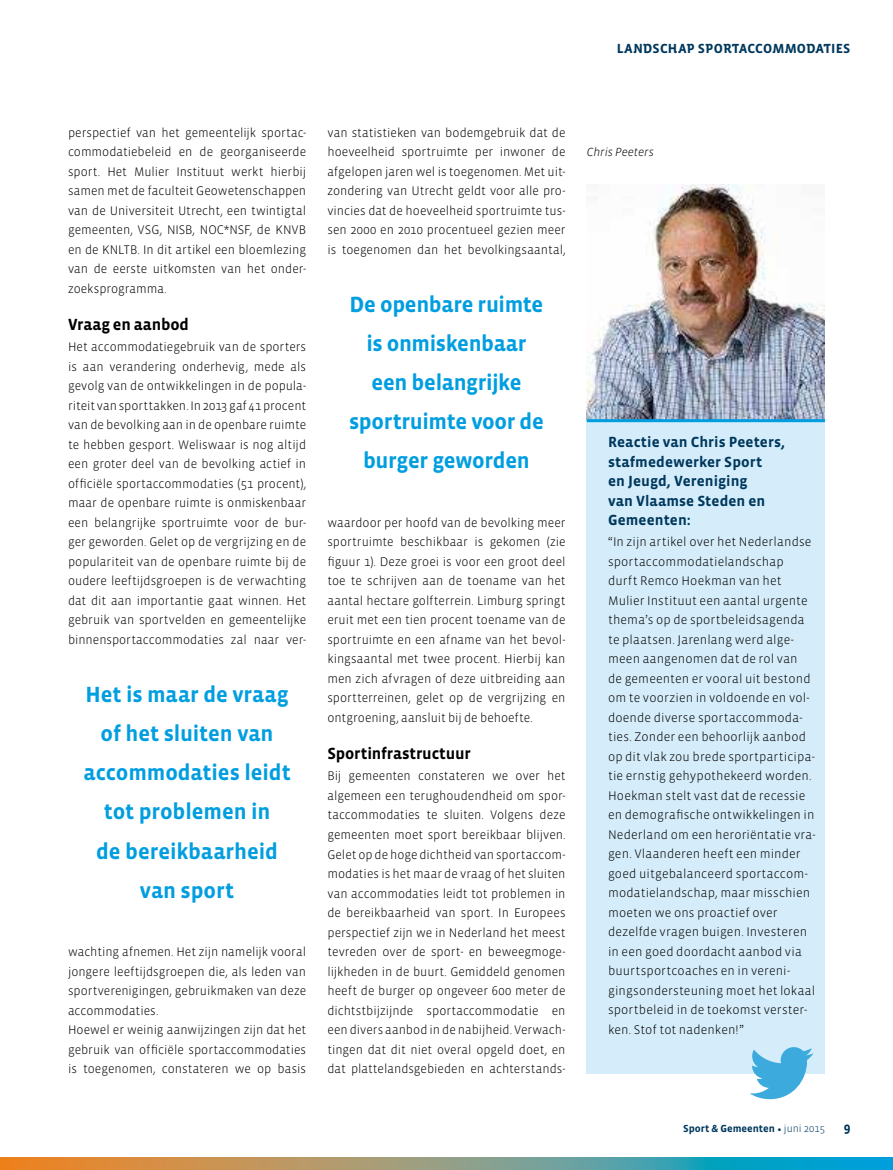
<style>
.page{position:relative;width:893px;height:1170px;background:#fff}
.page>*{position:absolute;margin:0;border:0;box-sizing:border-box;transform-origin:0 0}
.t1{font:700 22.5px/39px "Vista Sans";letter-spacing:-.01em;color:#009ee0;text-align:center}
.t2{font:700 16.5px "Vista Sans";letter-spacing:-.01em;color:#000}
.t3{font:700 15px/19.5px "Vista Sans";letter-spacing:.005em;color:#00385d}
.t4{font:700 13.5px "Vista Sans Alt";letter-spacing:.005em;color:#00385d}
.t5{font:700 13.5px "Vista Sans";color:#00385d}
.t6{font:300 12.75px/19.5px "Vista Sans";letter-spacing:.01em;color:#000;text-align:justify}
.t7{font:italic 300 12px "Vista Sans";color:#000}
.t8{font:700 10.5px "Vista Sans";color:#00385d}
.s1{font-family:"Minion Pro";font-weight:400}
.s2{font-weight:300}
</style>
<div class="page">
<svg style="left:0;top:1157px;width:893px;height:12px;background:#809983"></svg>
<img style="left:587px;top:184px;width:238px;height:235px">
<div style="left:587px;top:421px;width:238px;height:652px;background:#d5edfa"></div>
<hr style="left:587px;top:419px;width:238px;height:3px;background:#009ee0">
<svg style="left:749px;top:1047px;width:64px;height:52px"></svg>
<p class="t4" style="left:617px;top:41px;width:235px">LANDSCHAP SPORTACCOMMODATIES</p>
<p class="t6" style="left:68px;top:123px;width:240px">perspectief van het gemeentelijk sportac&shy;commodatiebeleid en de georganiseerde sport. Het Mulier Instituut werkt hierbij samen met de faculteit Geowetenschappen van de Universiteit Utrecht, een twintigtal gemeenten, VSG, NISB, NOC*NSF, de KNVB en de KNLTB. In dit artikel een bloemlezing van de eerste uitkomsten van het onder&shy;zoeksprogramma.</p>
<p class="t2" style="left:68px;top:316px;width:122px">Vraag en aanbod</p>
<p class="t6" style="left:68px;top:337px;width:240px">Het accommodatiegebruik van de sporters is aan verandering onderhevig, mede als gevolg van de ontwikkelingen in de popula&shy;riteit van sporttakken. In 2013 gaf 41 procent van de bevolking aan in de openbare ruimte te hebben gesport. Weliswaar is nog altijd een groter deel van de bevolking actief in officiële sportaccommodaties (51 procent), maar de openbare ruimte is onmiskenbaar een belangrijke sportruimte voor de bur&shy;ger geworden. Gelet op de vergrijzing en de populariteit van de openbare ruimte bij de oudere leeftijdsgroepen is de verwachting dat dit aan importantie gaat winnen. Het gebruik van sportvelden en gemeentelijke binnensportaccommodaties zal naar ver-</p>
<h1 class="t1" style="left:83px;top:675px;width:209px">Het is maar de vraag of het sluiten van accommodaties leidt tot problemen in<br>de bereikbaarheid van sport</h1>
<p class="t6" style="left:68px;top:942px;width:240px;text-align:left">wachting afnemen. Het zijn namelijk vooral jongere leeftijdsgroepen die, als leden van sportverenigingen, gebruikmaken van deze accommodaties.<br>Hoewel er weinig aanwijzingen zijn dat het gebruik van officiële sportaccommodaties is toegenomen, constateren we op basis</p>
<p class="t6" style="left:327px;top:123px;width:240px">van statistieken van bodemgebruik dat de hoeveelheid sportruimte per inwoner de afgelopen jaren wel is toegenomen. Met uit&shy;zondering van Utrecht geldt voor alle pro&shy;vincies dat de hoeveelheid sportruimte tus&shy;sen 2000 en 2010 procentueel gezien meer is toegenomen dan het bevolkingsaantal,</p>
<h1 class="t1" style="left:349px;top:285px;width:196px">De openbare ruimte is onmiskenbaar een belangrijke sportruimte voor de burger geworden</h1>
<p class="t6" style="left:327px;top:513px;width:240px">waardoor per hoofd van de bevolking meer sportruimte beschikbaar is gekomen (zie figuur 1). Deze groei is voor een groot deel toe te schrijven aan de toename van het aantal hectare golfterrein. Limburg springt eruit met een tien procent toename van de sportruimte en een afname van het bevol&shy;kingsaantal met twee procent. Hierbij kan men zich afvragen of deze uitbreiding aan sportterreinen, gelet op de vergrijzing en ontgroening, aansluit bij de behoefte.</p>
<p class="t2" style="left:327px;top:745px;width:145px">Sportinfrastructuur</p>
<p class="t6" style="left:327px;top:766px;width:240px">Bij gemeenten constateren we over het algemeen een terughoudendheid om spor&shy;taccommodaties te sluiten. Volgens deze gemeenten moet sport bereikbaar blijven.<br>Gelet op de hoge dichtheid van sportaccom&shy;modaties is het maar de vraag of het sluiten van accommodaties leidt tot problemen in de bereikbaarheid van sport. In Europees perspectief zijn we in Nederland het meest tevreden over de sport- en beweegmoge&shy;lijkheden in de buurt. Gemiddeld genomen heeft de burger op ongeveer 600 meter de dichtstbijzijnde sportaccommodatie en een divers aanbod in de nabijheid. Verwach&shy;tingen dat dit niet overal opgeld doet, en dat plattelandsgebieden en achterstands-</p>
<p class="t7" style="left:587px;top:146px;width:69px">Chris Peeters</p>
<p class="t3" style="left:608px;top:433px;width:179px">Reactie van Chris Peeters, stafmedewerker Sport<br>en Jeugd, Vereniging<br>van Vlaamse Steden en<br>Gemeenten:</p>
<p class="t6" style="left:608px;top:532px;width:209px;text-align:left">“In zijn artikel over het Nederlandse sportaccommodatielandschap durft Remco Hoekman van het Mulier Instituut een aantal urgente thema’s op de sportbeleidsagenda te plaatsen. Jarenlang werd alge&shy;meen aangenomen dat de rol van<br>de gemeenten er vooral uit bestond om te voorzien in voldoende en vol&shy;doende diverse sportaccommoda&shy;ties. Zonder een behoorlijk aanbod op dit vlak zou brede sportparticipa&shy;tie ernstig gehypothekeerd worden.<br>Hoekman stelt vast dat de recessie en demografische ontwikkelingen in Nederland om een heroriëntatie vra&shy;gen. Vlaanderen heeft een minder goed uitgebalanceerd sportaccom&shy;modatielandschap, maar misschien moeten we ons proactief over dezelfde vragen buigen. Investeren in een goed doordacht aanbod via buurtsportcoaches en in vereni&shy;gingsondersteuning moet het lokaal sportbeleid in de toekomst verster&shy;ken. Stof tot nadenken!”</p>
<p class="t8" style="left:683px;top:1122px;width:143px">Sport &amp; Gemeenten <span class="s1">•</span> <span class="s2">juni 2015</span></p>
<p class="t5" style="left:844px;top:1120px;width:8px">9</p>
</div>
